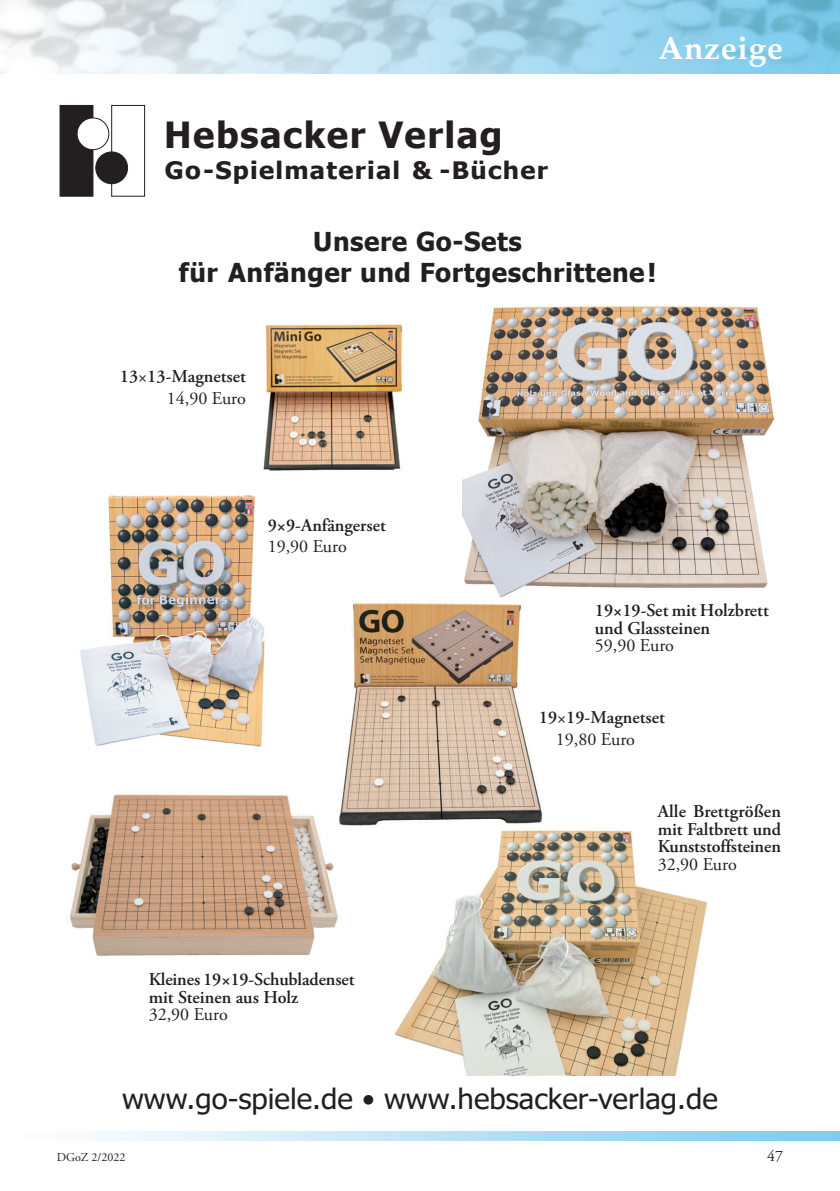
<style>
.page{position:relative;width:840px;height:1191px;background:#fff}
.page>*{position:absolute;margin:0;border:0;box-sizing:border-box;transform-origin:0 0}
.t1{font:700 36px "Tahoma";letter-spacing:.04em;color:#231f20}
.Kolumnentitel__recht{font:700 32px "Palatino";letter-spacing:.02em;color:#fff}
.t2{font:28px "Tahoma";color:#231f20;scale:1.05 1}
.Ueberschrift_1_einsp{font:700 26px/31.2px "Tahoma";letter-spacing:.02em;color:#231f20;text-align:center}
.t3{font:700 24px "Tahoma";letter-spacing:.05em;color:#231f20;scale:1.06 1}
.Fließtext__erster_Ab{font:600 18px/17.6px "Adobe Garamond Pro";color:#231f20}
.Fließtext__erster_Ab-2{font:18px "Adobe Garamond Pro";color:#231f20}
.Fließtext{font:18px "Adobe Garamond Pro";color:#231f20}
.t4{font:16px "Adobe Garamond Pro";color:#231f20}
.t5{font:12px "Adobe Garamond Pro";color:#231f20}
.s1{font-weight:400}
</style>
<div class="page">
<img style="left:0;top:0;width:839px;height:74px">
<svg style="left:93px;top:110px;width:18px;height:82px"></svg>
<div style="left:57px;top:103px;width:90px;height:96px;border:6px solid #fff"></div>
<div style="left:111px;top:105px;width:34px;height:92px;background:#fff;border:1px solid #231f20"></div>
<div style="left:60px;top:105px;width:33px;height:92px;background:#231f20"></div>
<div style="left:77px;top:118px;width:32px;height:32px;background:#fff;border-radius:50%"></div>
<div style="left:77px;top:117px;width:32px;height:33px;border:1px solid #231f20;border-radius:50%"></div>
<div style="left:96px;top:152px;width:31px;height:32px;background:#231f20;border-radius:50%"></div>
<div style="left:95px;top:152px;width:33px;height:32px;border:1px solid #231f20;border-radius:50%"></div>
<img style="left:70px;top:794px;width:268px;height:162px">
<img style="left:321px;top:603px;width:222px;height:227px">
<img style="left:263px;top:324px;width:140px;height:147px">
<img style="left:80px;top:495px;width:185px;height:252px">
<img style="left:389px;top:826px;width:318px;height:249px">
<img style="left:462px;top:306px;width:313px;height:292px">
<p class="t1" style="left:164px;top:109px;width:339px">Hebsacker Verlag</p>
<p class="t3" style="left:165px;top:153px;width:363px">Go-Spielmaterial &amp; -Bücher</p>
<p class="Kolumnentitel__recht" style="left:658px;top:29px;width:126px">Anzeige</p>
<p class="Ueberschrift_1_einsp" style="left:179px;top:227px;width:478px">Unsere Go-Sets<br>für Anfänger und Fortgeschrittene!</p>
<p class="Fließtext__erster_Ab" style="left:120px;top:368px;width:127px">13<span class="s1">×</span>13-Magnetset</p>
<p class="Fließtext" style="left:167px;top:387px;width:81px">14,90 Euro</p>
<p class="Fließtext__erster_Ab" style="left:267px;top:514px;width:120px;line-height:21.6px">9×9-Anfängerset<br><span class="s1">19,90 Euro</span></p>
<p class="Fließtext__erster_Ab" style="left:149px;top:970px;width:207px">Kleines 19×19-Schubladenset mit Steinen aus Holz</p>
<p class="Fließtext__erster_Ab-2" style="left:149px;top:1003px;width:81px">32,90 Euro</p>
<p class="Fließtext__erster_Ab" style="left:594px;top:602px;width:175px">19×19-Set mit Holzbrett und Glassteinen</p>
<p class="Fließtext__erster_Ab-2" style="left:594px;top:635px;width:81px">59,90 Euro</p>
<p class="Fließtext__erster_Ab" style="left:538px;top:709px;width:127px">19<span class="s1">×</span>19-Magnetset</p>
<p class="Fließtext" style="left:555px;top:728px;width:81px">19,80 Euro</p>
<p class="Fließtext__erster_Ab" style="left:657px;top:803px;width:125px;text-align:justify">Alle Brettgrößen mit Faltbrett und Kunststoffsteinen</p>
<p class="Fließtext__erster_Ab-2" style="left:657px;top:853px;width:81px">32,90 Euro</p>
<p class="t2" style="left:122px;top:1079px;width:568px">www.go-spiele.de • www.hebsacker-verlag.de</p>
<p class="t5" style="left:57px;top:1150px;width:70px">DGoZ 2/2022</p>
<p class="t4" style="left:766px;top:1146px;width:17px">47</p>
</div>
